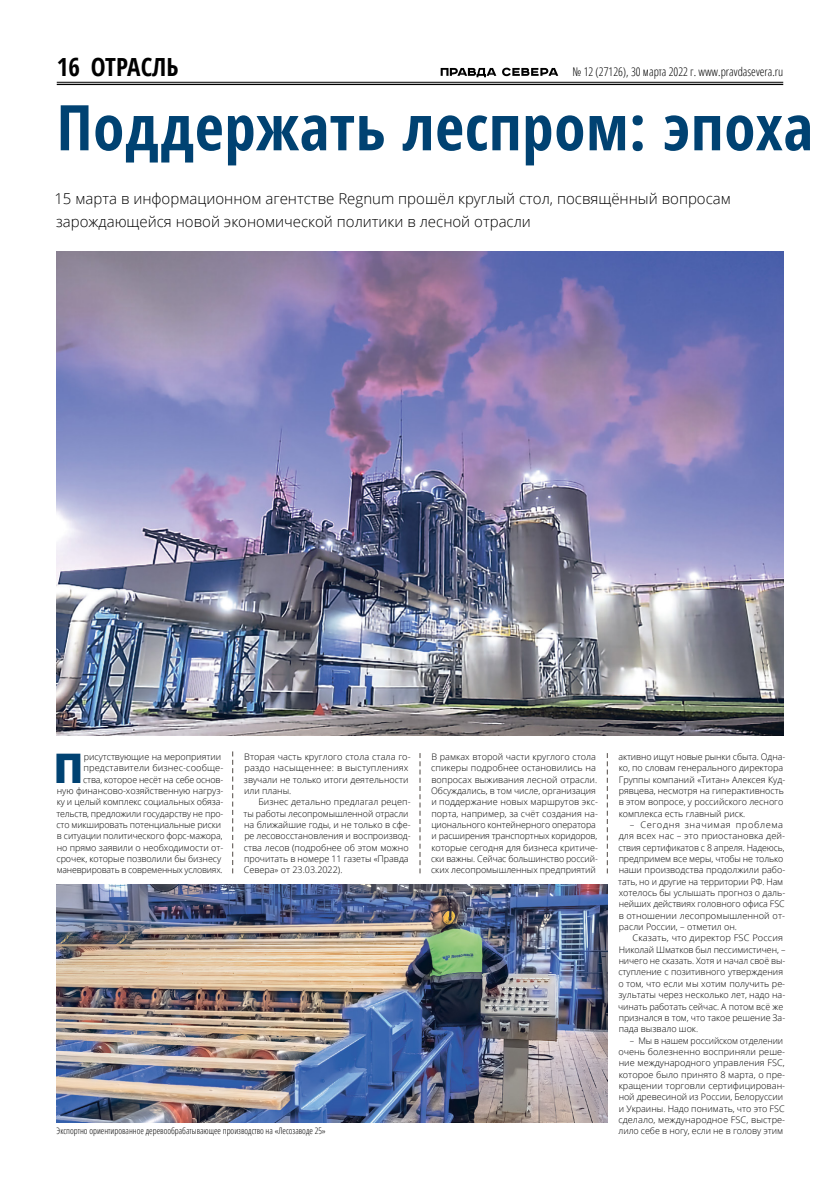
<style>
.page{position:relative;width:823px;height:1191px;background:#fff}
.page>*{position:absolute;margin:0;border:0;box-sizing:border-box;transform-origin:0 0}
.t1{font:700 condensed 63px "Open Sans";letter-spacing:.01em;color:#004272}
.t2{font:800 40.8px "Open Sans";color:#004272}
.t3{font:700 condensed 25px "Open Sans";color:#000}
.t4{font:300 15px/22.7px "Open Sans";color:#000}
.t5{font:300 condensed 12px "Open Sans";color:#000}
.t6{font:300 9px/11.3px "Open Sans";color:#000}
.t7{font:300 condensed 9px "Open Sans";color:#000}
</style>
<div class="page">
<hr style="left:57px;top:82px;width:725px;height:1px;background:#000">
<hr style="left:57px;top:84px;width:725px;height:1px;background:#000">
<svg style="left:440px;top:68px;width:118px;height:9px"></svg>
<svg style="left:232px;top:751px;width:1px;height:122px"></svg>
<svg style="left:419px;top:753px;width:1px;height:120px"></svg>
<svg style="left:606px;top:753px;width:1px;height:120px"></svg>
<img style="left:57px;top:251px;width:725px;height:484px">
<img style="left:57px;top:884px;width:550px;height:239px">
<h3 class="t3" style="left:57px;top:49px;width:123px">16 ОТРАСЛЬ</h3>
<h3 class="t5" style="left:572px;top:63px;width:212px">№ 12 (27126), 30 марта 2022 г. www.pravdasevera.ru</h3>
<h1 class="t1" style="left:57px;top:83px;width:757px">Поддержать леспром: эпоха</h1>
<h3 class="t4" style="left:54px;top:187px;width:677px">15 марта в информационном агентстве Regnum прошёл круглый стол, посвящённый вопросам зарождающейся новой экономической политики в лесной отрасли</h3>
<h2 class="t2" style="left:54px;top:737px;width:32px">П</h2>
<p class="t6" style="left:56px;top:751px;width:168px;text-align:right">рисутствующие на мероприятии представители бизнес-сообще-<br>ства, которое несёт на себе основ-<br>ную финансово-хозяйственную нагруз&shy;ку и целый комплекс социальных обяза&shy;тельств, предложили государству не про&shy;сто микшировать потенциальные риски в ситуации политического форс-мажора, но прямо заявили о необходимости от&shy;срочек, которые позволили бы бизнесу маневрировать в современных условиях.</p>
<p class="t6" style="left:244px;top:751px;width:168px">Вторая часть круглого стола стала го&shy;раздо насыщеннее: в выступлениях звучали не только итоги деятельности или планы.</p>
<p class="t6" style="left:243px;top:796px;width:168px;text-indent:15px">Бизнес детально предлагал рецеп&shy;ты работы лесопромышленной отрасли на ближайшие годы, и не только в сфе&shy;ре лесовосстановления и воспроизвод&shy;ства лесов (подробнее об этом можно прочитать в номере 11 газеты «Правда Севера» от 23.03.2022).</p>
<p class="t7" style="left:57px;top:1124px;width:270px">Экспортно ориентированное деревообрабатывающее производство на «Лесозаводе 25»</p>
<p class="t6" style="left:431px;top:751px;width:168px">В рамках второй части круглого стола спикеры подробнее остановились на вопросах выживания лесной отрасли.<br>Обсуждались, в том числе, организация и поддержание новых маршрутов экс&shy;порта, например, за счёт создания на&shy;ционального контейнерного оператора и расширения транспортных коридоров, которые сегодня для бизнеса критиче&shy;ски важны. Сейчас большинство россий&shy;ских лесопромышленных предприятий</p>
<p class="t6" style="left:618px;top:751px;width:168px">активно ищут новые рынки сбыта. Одна&shy;ко, по словам генерального директора Группы компаний «Титан» Алексея Куд&shy;рявцева, несмотря на гиперактивность в этом вопросе, у российского лесного комплекса есть главный риск.</p>
<p class="t6" style="left:618px;top:819px;width:168px;text-indent:12px">– Сегодня значимая проблема для всех нас – это приостановка дей&shy;ствия сертификатов с 8 апреля. Надеюсь, предпримем все меры, чтобы не только наши производства продолжили рабо&shy;тать, но и другие на территории РФ. Нам хотелось бы услышать прогноз о даль&shy;нейших действиях головного офиса FSC в отношении лесопромышленной от&shy;расли России, – отметил он.</p>
<p class="t6" style="left:617px;top:932px;width:169px;text-indent:15px">Сказать, что директор FSC Россия Николай Шматков был пессимистичен, – ничего не сказать. Хотя и начал своё вы&shy;ступление с позитивного утверждения о том, что если мы хотим получить ре&shy;зультаты через несколько лет, надо на&shy;чинать работать сейчас. А потом всё же признался в том, что такое решение За&shy;пада вызвало шок.</p>
<p class="t6" style="left:618px;top:1034px;width:168px;text-indent:12px">– Мы в нашем российском отделении очень болезненно восприняли реше&shy;ние международного управления FSC, которое было принято 8 марта, о пре&shy;кращении торговли сертифицирован&shy;ной древесиной из России, Белоруссии и Украины. Надо понимать, что это FSC сделало, международное FSC, выстре&shy;лило себе в ногу, если не в голову этим</p>
</div>
